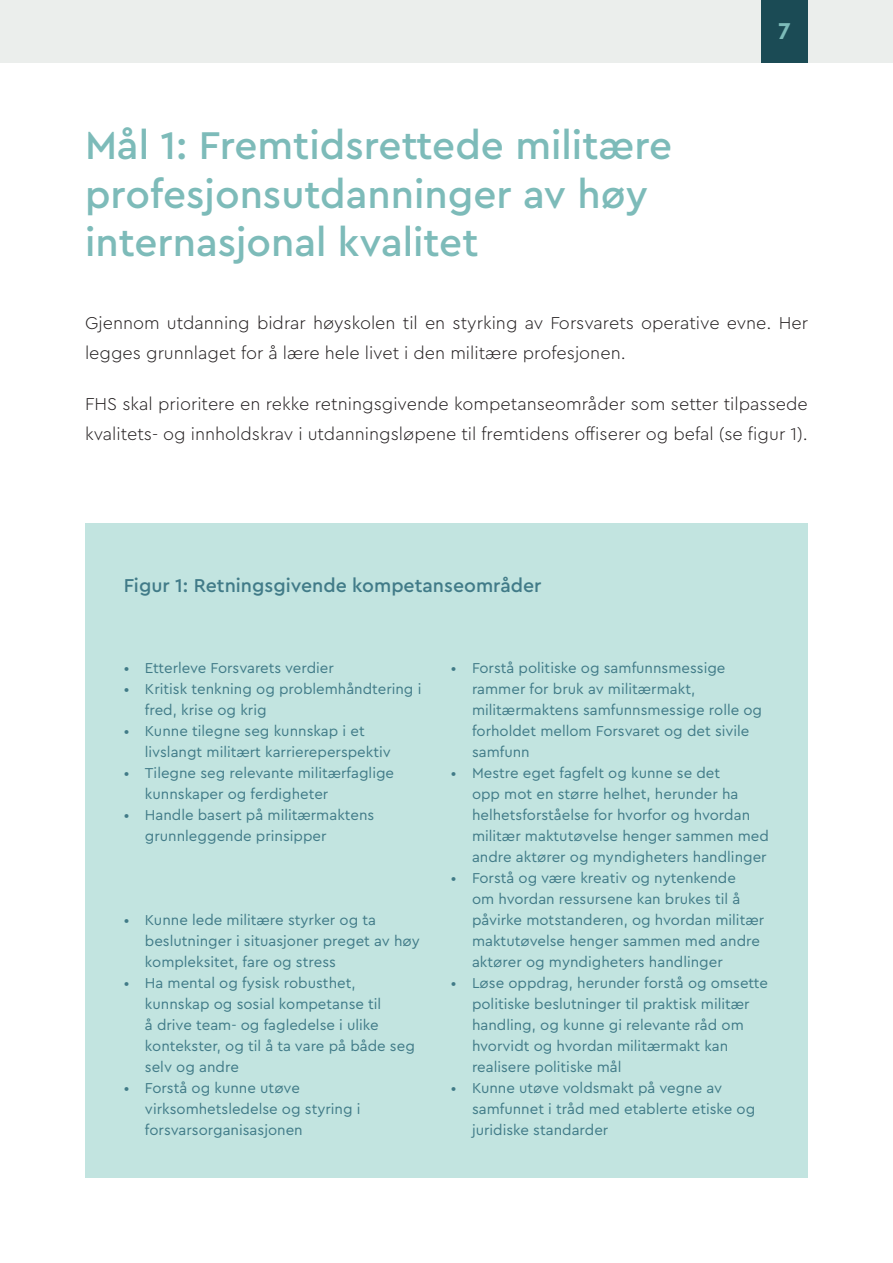
<style>
.page{position:relative;width:893px;height:1263px;background:#fff}
.page>*{position:absolute;margin:0;border:0;box-sizing:border-box;transform-origin:0 0}
.Overskrifter{font:500 40.5px/48.6px "Cera Pro";color:#7dbbb9}
.t1{font:700 24px "Cera Pro";color:#7dbbb9}
.overskrift_boks{font:500 19.5px "Cera Pro";color:#417b88}
.Brødtekst{font:300 18px/30px "Cera Pro";color:#231f20}
.t2{font:15px/21px "Cera Pro";color:#417b88}
</style>
<div class="page">
<div style="left:85px;top:523px;width:723px;height:655px;background:#c2e4e0"></div>
<div style="left:0;top:0;width:893px;height:63px;background:#ebeeec"></div>
<div style="left:761px;top:0;width:47px;height:63px;background:#1b4b55"></div>
<p class="Overskrifter" style="left:85px;top:119px;width:589px">Mål 1: Fremtidsrettede militære profesjonsutdanninger av høy internasjonal kvalitet</p>
<h2 class="t1" style="left:778px;top:15px;width:14px">7</h2>
<p class="Brødtekst" style="left:85px;top:307px;width:724px">Gjennom utdanning bidrar høyskolen til en styrking av Forsvarets operative evne. Her legges grunnlaget for å lære hele livet i den militære profesjonen.</p>
<p class="Brødtekst" style="left:85px;top:388px;width:724px">FHS skal prioritere en rekke retningsgivende kompetanseområder som setter tilpassede kvalitets- og innholdskrav i utdanningsløpene til fremtidens offiserer og befal (se figur 1).</p>
<p class="overskrift_boks" style="left:124px;top:573px;width:419px">Figur 1: Retningsgivende kompetanseområder</p>
<p class="t2" style="left:124px;top:656px;width:212px">• Etterleve Forsvarets verdier</p>
<p class="t2" style="left:145px;top:677px;width:278px;text-indent:-21px">• Kritisk tenkning og problemhåndtering i fred, krise og krig</p>
<p class="t2" style="left:145px;top:719px;width:248px;text-indent:-21px">• Kunne tilegne seg kunnskap i et livslangt militært karriereperspektiv</p>
<p class="t2" style="left:145px;top:761px;width:251px;text-indent:-21px">• Tilegne seg relevante militærfaglige kunnskaper og ferdigheter</p>
<p class="t2" style="left:145px;top:803px;width:231px;text-indent:-21px">• Handle basert på militærmaktens grunnleggende prinsipper</p>
<p class="t2" style="left:145px;top:908px;width:276px;text-indent:-21px">• Kunne lede militære styrker og ta beslutninger i situasjoner preget av høy kompleksitet, fare og stress</p>
<p class="t2" style="left:145px;top:971px;width:271px;text-indent:-21px">• Ha mental og fysisk robusthet, kunnskap og sosial kompetanse til<br>å drive team- og fagledelse i ulike kontekster, og til å ta vare på både seg selv og andre</p>
<p class="t2" style="left:145px;top:1076px;width:217px;text-indent:-21px">• Forstå og kunne utøve virksomhetsledelse og styring i forsvarsorganisasjonen</p>
<p class="t2" style="left:472px;top:656px;width:292px;text-indent:-21px">• Forstå politiske og samfunnsmessige rammer for bruk av militærmakt, militærmaktens samfunnsmessige rolle og forholdet mellom Forsvaret og det sivile samfunn</p>
<p class="t2" style="left:472px;top:761px;width:298px;text-indent:-21px">• Mestre eget fagfelt og kunne se det<br>opp mot en større helhet, herunder ha helhetsforståelse for hvorfor og hvordan militær maktutøvelse henger sammen med andre aktører og myndigheters handlinger</p>
<p class="t2" style="left:472px;top:866px;width:294px;text-indent:-21px">• Forstå og være kreativ og nytenkende<br>om hvordan ressursene kan brukes til å påvirke motstanderen, og hvordan militær maktutøvelse henger sammen med andre aktører og myndigheters handlinger</p>
<p class="t2" style="left:472px;top:971px;width:297px;text-indent:-21px">• Løse oppdrag, herunder forstå og omsette politiske beslutninger til praktisk militær handling, og kunne gi relevante råd om hvorvidt og hvordan militærmakt kan realisere politiske mål</p>
<p class="t2" style="left:472px;top:1076px;width:285px;text-indent:-21px">• Kunne utøve voldsmakt på vegne av samfunnet i tråd med etablerte etiske og juridiske standarder</p>
</div>
